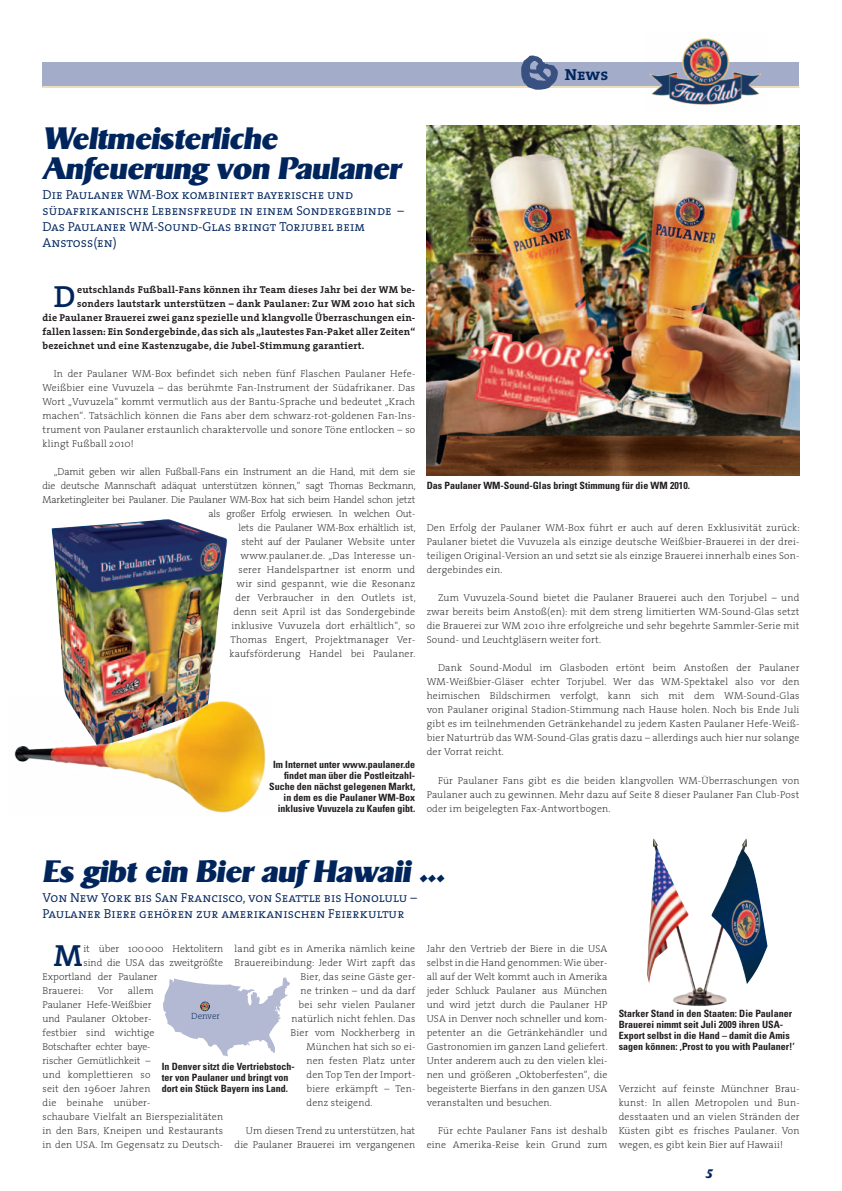
<style>
.page{position:relative;width:842px;height:1191px;background:#fff}
.page>*{position:absolute;margin:0;border:0;box-sizing:border-box;transform-origin:0 0}
.t1{font:600 30.7px "The Serif";color:#00255d}
.t2{font:italic 800 30px/30px "Sigvar";letter-spacing:-.01em;color:#00255d}
.t3{font:16px "The Serif Bold Caps";color:#00255d}
.t4{font:13px/16px "The Serif Semi Light Caps";color:#00255d}
.t5{font:italic 800 12px "Sigvar";color:#00255d}
.t6{font:200 10px/14px "The Serif";letter-spacing:.02em;color:#231f20;text-align:justify}
.t7{font:200 10px/14px "The Serif";letter-spacing:-.01em;color:#231f20;text-align:right}
.t8{font:700 condensed 10px/11px "Univers";color:#231f20}
.t9{font:700 10px "The Serif";letter-spacing:.02em;color:#231f20}
.t10{font:200 10px "The Serif";color:#231f20}
.t11{font:200 9px "The Serif";color:#00255d}
</style>
<div class="page">
<div style="left:43px;top:62px;width:756px;height:25px;background:#a3acc9"></div>
<hr style="left:43px;top:86px;width:756px;height:2px;background:#ecdeb9">
<svg style="left:521px;top:55px;width:37px;height:35px"></svg>
<img style="left:652px;top:838px;width:93px;height:151px">
<svg style="left:163px;top:977px;width:127px;height:79px"></svg>
<img style="left:51px;top:519px;width:177px;height:178px">
<img style="left:14px;top:697px;width:252px;height:116px">
<img style="left:427px;top:125px;width:372px;height:351px">
<img style="left:650px;top:38px;width:111px;height:67px">
<h3 class="t3" style="left:565px;top:61px;width:45px">News</h3>
<h2 class="t2" style="left:43px;top:123px;width:359px">Weltmeisterliche<br>Anfeuerung von Paulaner</h2>
<h3 class="t4" style="left:43px;top:187px;width:363px">Die Paulaner WM-Box kombiniert bayerische und südafrikanische Lebensfreude in einem Sondergebinde – Das Paulaner WM-Sound-Glas bringt Torjubel beim Anstoss(en)</h3>
<h1 class="t1" style="left:54px;top:271px;width:23px">D</h1>
<p class="t9" style="left:77px;top:281px;width:340px">eutschlands Fußball-Fans können ihr Team dieses Jahr bei der WM be-</p>
<p class="t9" style="left:77px;top:295px;width:340px">sonders lautstark unterstützen – dank Paulaner: Zur WM 2010 hat sich</p>
<p class="t9" style="left:43px;top:309px;width:374px">die Paulaner Brauerei zwei ganz spezielle und klangvolle Überraschungen ein-</p>
<p class="t9" style="left:43px;top:323px;width:374px">fallen lassen: Ein Sondergebinde, das sich als „lautestes Fan-Paket aller Zeiten“</p>
<p class="t9" style="left:43px;top:337px;width:323px">bezeichnet und eine Kastenzugabe, die Jubel-Stimmung garantiert.</p>
<p class="t6" style="left:43px;top:366px;width:374px;text-indent:11px">In der Paulaner WM-Box befindet sich neben fünf Flaschen Paulaner Hefe-Weißbier eine Vuvuzela – das berühmte Fan-Instrument der Südafrikaner. Das Wort „Vuvuzela“ kommt vermutlich aus der Bantu-Sprache und bedeutet „Krach machen“. Tatsächlich können die Fans aber dem schwarz-rot-goldenen Fan-Ins&shy;trument von Paulaner erstaunlich charaktervolle und sonore Töne entlocken – so klingt Fußball 2010!</p>
<p class="t7" style="left:43px;top:464px;width:375px">„Damit geben wir allen Fußball-Fans ein Instrument an die Hand, mit dem sie die deutsche Mannschaft adäquat unterstützen können,“ sagt Thomas Beckmann, Marketingleiter bei Paulaner. Die Paulaner WM-Box hat sich beim Handel schon jetzt als großer Erfolg erwiesen. In welchen Out-<br>lets die Paulaner WM-Box erhältlich ist,<br>steht auf der Paulaner Website unter<br>www.paulaner.de. „Das Interesse un-<br>serer Handelspartner ist enorm und<br>wir sind gespannt, wie die Resonanz<br>der Verbraucher in den Outlets ist,<br>denn seit April ist das Sondergebinde<br>inklusive Vuvuzela dort erhältlich“, so<br>Thomas Engert, Projektmanager Ver-<br>kaufsförderung Handel bei Paulaner.</p>
<p class="t8" style="left:269px;top:758px;width:148px;text-align:right">Im Internet unter www.paulaner.de findet man über die Postleitzahl-Suche den nächst gelegenen Markt, in dem es die Paulaner WM-Box inklusive Vuvuzela zu Kaufen gibt.</p>
<p class="t8" style="left:427px;top:480px;width:265px">Das Paulaner WM-Sound-Glas bringt Stimmung für die WM 2010.</p>
<p class="t6" style="left:427px;top:520px;width:375px">Den Erfolg der Paulaner WM-Box führt er auch auf deren Exklusivität zurück:<br>Paulaner bietet die Vuvuzela als einzige deutsche Weißbier-Brauerei in der drei&shy;teiligen Original-Version an und setzt sie als einzige Brauerei innerhalb eines Son&shy;dergebindes ein.</p>
<p class="t6" style="left:427px;top:590px;width:374px;text-indent:11px">Zum Vuvuzela-Sound bietet die Paulaner Brauerei auch den Torjubel – und zwar bereits beim Anstoß(en): mit dem streng limitierten WM-Sound-Glas setzt die Brauerei zur WM 2010 ihre erfolgreiche und sehr begehrte Sammler-Serie mit Sound- und Leuchtgläsern weiter fort.</p>
<p class="t6" style="left:427px;top:660px;width:374px;text-indent:11px">Dank Sound-Modul im Glasboden ertönt beim Anstoßen der Paulaner WM-Weißbier-Gläser echter Torjubel. Wer das WM-Spektakel also vor den heimischen Bildschirmen verfolgt, kann sich mit dem WM-Sound-Glas von Paulaner original Stadion-Stimmung nach Hause holen. Noch bis Ende Juli gibt es im teilnehmenden Getränkehandel zu jedem Kasten Paulaner Hefe-Weiß&shy;bier Naturtrüb das WM-Sound-Glas gratis dazu – allerdings auch hier nur solange der Vorrat reicht.</p>
<p class="t6" style="left:427px;top:772px;width:374px;text-indent:11px">Für Paulaner Fans gibt es die beiden klangvollen WM-Überraschungen von Paulaner auch zu gewinnen. Mehr dazu auf Seite 8 dieser Paulaner Fan Club-Post oder im beigelegten Fax-Antwortbogen.</p>
<h2 class="t2" style="left:43px;top:855px;width:404px">Es gibt ein Bier auf Hawaii ...</h2>
<h3 class="t4" style="left:43px;top:889px;width:376px">Von New York bis San Francisco, von Seattle bis Honolulu –<br>Paulaner Biere gehören zur amerikanischen Feierkultur</h3>
<h1 class="t1" style="left:54px;top:929px;width:30px">M</h1>
<p class="t10" style="left:83px;top:940px;width:141px">it über 100 000 Hektolitern</p>
<p class="t6" style="left:235px;top:941px;width:182px">land gibt es in Amerika nämlich keine</p>
<p class="t6" style="left:235px;top:955px;width:182px">Brauereibindung: Jeder Wirt zapft das</p>
<p class="t6" style="left:301px;top:969px;width:116px">Bier, das seine Gäste ger-</p>
<p class="t6" style="left:301px;top:983px;width:116px">ne trinken – und da darf</p>
<p class="t6" style="left:299px;top:997px;width:118px">bei sehr vielen Paulaner</p>
<p class="t6" style="left:292px;top:1011px;width:125px">natürlich nicht fehlen. Das</p>
<p class="t6" style="left:291px;top:1025px;width:126px">Bier vom Nockherberg in</p>
<p class="t6" style="left:306px;top:1039px;width:110px">München hat sich so ei-</p>
<p class="t6" style="left:306px;top:1053px;width:110px">nen festen Platz unter</p>
<p class="t6" style="left:306px;top:1067px;width:110px">den Top Ten der Import-</p>
<p class="t6" style="left:306px;top:1081px;width:110px">biere erkämpft – Ten-</p>
<p class="t6" style="left:306px;top:1095px;width:68px">denz steigend.</p>
<p class="t6" style="left:235px;top:1123px;width:182px;text-align:right">Um diesen Trend zu unterstützen, hat die Paulaner Brauerei im vergangenen</p>
<p class="t6" style="left:427px;top:941px;width:183px">Jahr den Vertrieb der Biere in die USA selbst in die Hand genommen: Wie über&shy;all auf der Welt kommt auch in Amerika jeder Schluck Paulaner aus München und wird jetzt durch die Paulaner HP USA in Denver noch schneller und kom&shy;petenter an die Getränkehändler und Gastronomien im ganzen Land geliefert.<br>Unter anderem auch zu den vielen klei&shy;nen und größeren „Oktoberfesten“, die begeisterte Bierfans in den ganzen USA veranstalten und besuchen.</p>
<p class="t6" style="left:427px;top:1123px;width:182px;text-align:right">Für echte Paulaner Fans ist deshalb eine Amerika-Reise kein Grund zum</p>
<p class="t10" style="left:83px;top:954px;width:141px">sind die USA das zweitgrößte</p>
<p class="t10" style="left:43px;top:968px;width:117px">Exportland der Paulaner</p>
<p class="t6" style="left:43px;top:983px;width:43px">Brauerei:</p>
<p class="t6" style="left:98px;top:983px;width:17px">Vor</p>
<p class="t6" style="left:43px;top:983px;width:182px;text-align:left;text-indent:85px">allem<br>Paulaner Hefe-Weißbier<br>und Paulaner Oktober-<br>festbier sind wichtige<br>Botschafter echter baye-<br>rischer Gemütlichkeit –<br>und komplettieren so<br>seit den 1960er Jahren<br>die beinahe unüber-<br>schaubare Vielfalt an Bierspezialitäten in den Bars, Kneipen und Restaurants in den USA. Im Gegensatz zu Deutsch-</p>
<p class="t11" style="left:191px;top:1008px;width:30px">Denver</p>
<p class="t8" style="left:162px;top:1061px;width:134px">In Denver sitzt die Vertriebstoch&shy;ter von Paulaner und bringt von dort ein Stück Bayern ins Land.</p>
<p class="t8" style="left:619px;top:1007px;width:178px">Starker Stand in den Staaten: Die Paulaner Brauerei nimmt seit Juli 2009 ihren USA-Export selbst in die Hand – damit die Amis sagen können: ‚Prost to you with Paulaner!‘</p>
<p class="t6" style="left:619px;top:1081px;width:182px">Verzicht auf feinste Münchner Brau&shy;kunst: In allen Metropolen und Bun&shy;desstaaten und an vielen Stränden der Küsten gibt es frisches Paulaner. Von wegen, es gibt kein Bier auf Hawaii!</p>
<p class="t5" style="left:705px;top:1166px;width:10px">5</p>
</div>
